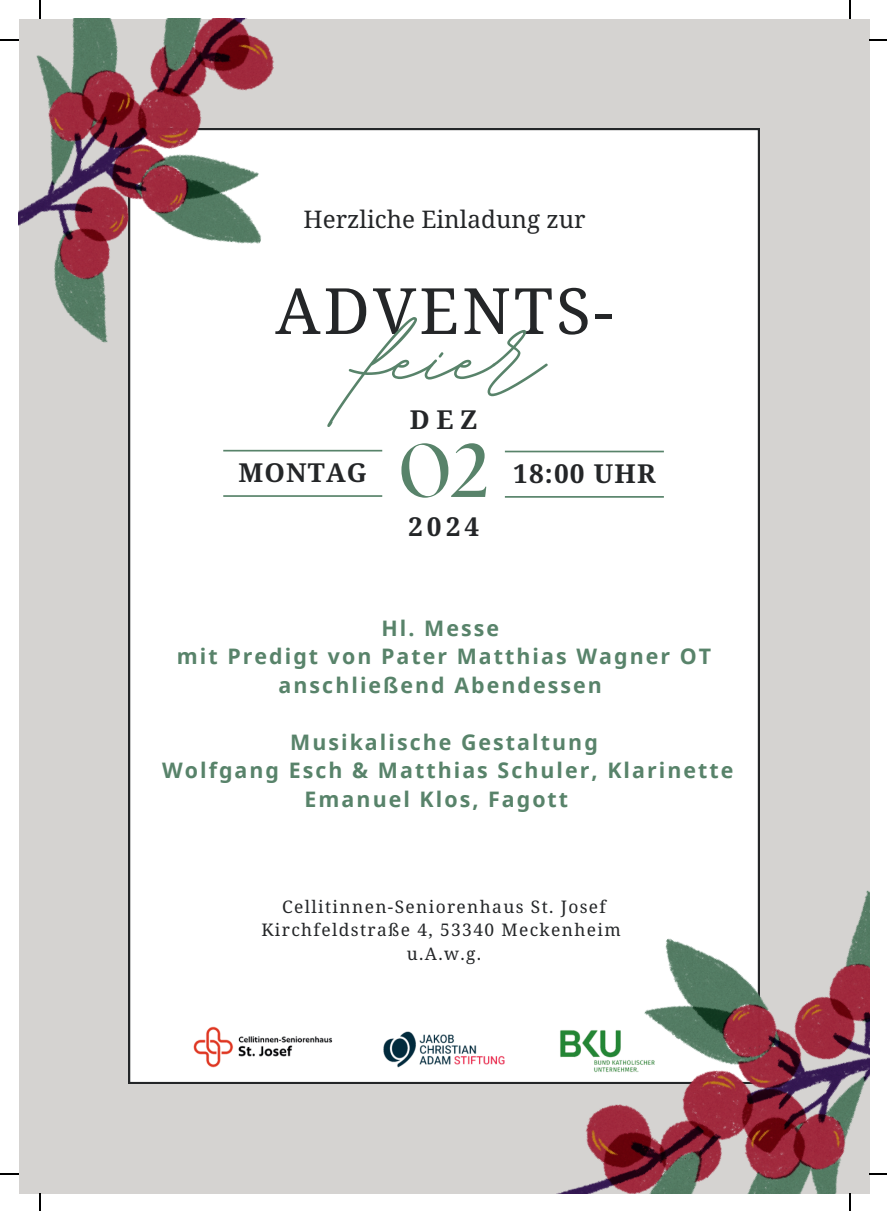
<style>
.page{position:relative;width:887px;height:1211px;background:#fff}
.page>*{position:absolute;margin:0;border:0;box-sizing:border-box;transform-origin:0 0}
.t1{font:700 163.35px "BD Script";color:#58836a}
.t2{font:700 75.83px "The Seasons";color:#58836a}
.t3{font:63.9px "Noto Serif Ethiopic";letter-spacing:.05em;color:#242628}
.t4{font:700 26.1px "Noto Serif Ethiopic";letter-spacing:.045em;color:#242628}
.t5{font:24.3px "Noto Serif Ethiopic";color:#242628}
.t6{font:700 21.38px/28.3px "Noto Sans";letter-spacing:.095em;color:#58836a;text-align:center}
.t7{font:17.32px/23.2px "Noto Serif Ethiopic";letter-spacing:.08em;color:#242628;text-align:center}
</style>
<div class="page">
<div style="left:19px;top:19px;width:850px;height:1174px;background:#d5d3d1"></div>
<div style="left:129px;top:128px;width:630px;height:955px;background:#fff"></div>
<img style="left:19px;top:19px;width:323px;height:361px">
<img style="left:491px;top:811px;width:378px;height:382px">
<hr style="left:505px;top:496px;width:159px;height:2px;background:#58836a">
<hr style="left:223px;top:450px;width:159px;height:1px;background:#58836a">
<hr style="left:223px;top:495px;width:159px;height:2px;background:#58836a">
<hr style="left:505px;top:451px;width:159px;height:1px;background:#58836a">
<img style="left:395px;top:1028px;width:110px;height:41px">
<img style="left:558px;top:1028px;width:96px;height:46px">
<img style="left:185px;top:1018px;width:210px;height:57px">
<svg style="left:39px;top:0;width:2px;height:19px"></svg>
<svg style="left:0;top:39px;width:19px;height:1px"></svg>
<svg style="left:849px;top:0;width:2px;height:19px"></svg>
<svg style="left:869px;top:39px;width:18px;height:1px"></svg>
<svg style="left:39px;top:1193px;width:2px;height:18px"></svg>
<svg style="left:0;top:1173px;width:19px;height:2px"></svg>
<svg style="left:849px;top:1193px;width:2px;height:18px"></svg>
<svg style="left:869px;top:1173px;width:18px;height:2px"></svg>
<p class="t5" style="left:303px;top:204px;width:283px">Herzliche Einladung zur</p>
<h3 class="t3" style="left:275px;top:271px;width:340px">ADVENTS-</h3>
<h1 class="t1" style="left:367px;top:226px;width:177px">feier</h1>
<p class="t4" style="left:410px;top:403px;width:69px">DEZ</p>
<p class="t4" style="left:238px;top:457px;width:130px">MONTAG</p>
<h2 class="t2" style="left:399px;top:419px;width:92px">02</h2>
<p class="t4" style="left:408px;top:510px;width:72px">2024</p>
<p class="t4" style="left:513px;top:457px;width:144px">18:00 UHR</p>
<p class="t6" style="left:177px;top:613px;width:536px">Hl. Messe<br>mit Predigt von Pater Matthias Wagner OT anschließend Abendessen</p>
<p class="t6" style="left:290px;top:727px;width:309px">Musikalische Gestaltung</p>
<p class="t6" style="left:162px;top:755px;width:572px">Wolfgang Esch &amp; Matthias Schuler, Klarinette</p>
<p class="t6" style="left:304px;top:784px;width:265px">Emanuel Klos, Fagott</p>
<p class="t7" style="left:261px;top:895px;width:361px">Cellitinnen-Seniorenhaus St. Josef<br>Kirchfeldstraße 4, 53340 Meckenheim u.A.w.g.</p>
</div>
